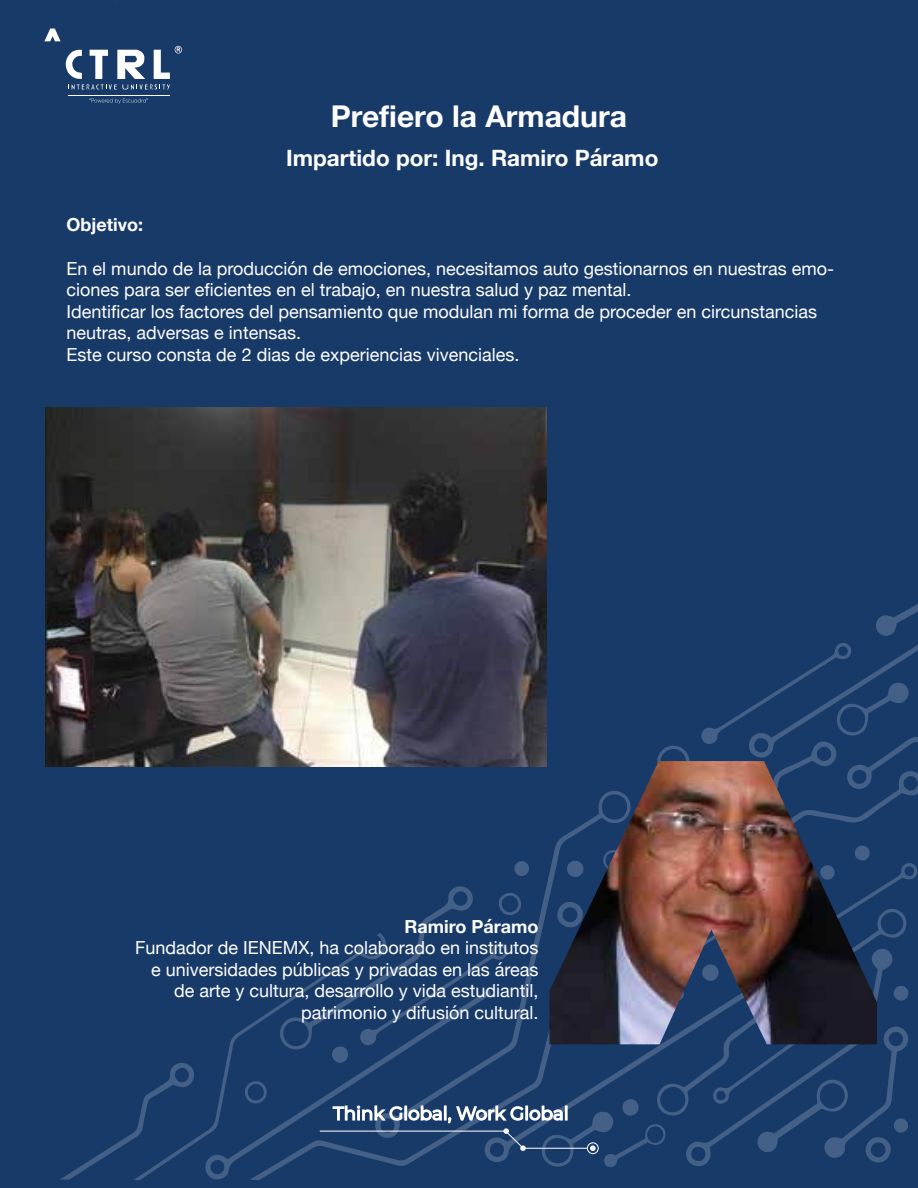
<style>
.page{position:relative;width:918px;height:1188px;background:#183a69}
.page>*{position:absolute;margin:0;border:0;box-sizing:border-box;transform-origin:0 0}
.t1{font:700 30px "Helvetica Neue";color:#fff}
.t2{font:700 22.5px "Helvetica Neue";color:#fff}
.t3{font:18px/21.6px "Helvetica Neue";color:#fff}
.t4{font:700 18px "Helvetica Neue";color:#fff}
</style>
<div class="page">
<svg style="left:876px;top:604px;width:42px;height:32px"></svg>
<svg style="left:204px;top:1006px;width:75px;height:174px"></svg>
<svg style="left:60px;top:1063px;width:134px;height:117px"></svg>
<svg style="left:243px;top:1080px;width:25px;height:25px"></svg>
<img style="left:45px;top:408px;width:502px;height:358px">
<svg style="left:89px;top:98px;width:59px;height:6px"></svg>
<hr style="left:68px;top:96px;width:102px;height:1px;background:#fff">
<svg style="left:44px;top:29px;width:138px;height:60px"></svg>
<svg style="left:278px;top:642px;width:640px;height:526px"></svg>
<h1 class="t1" style="left:331px;top:93px;width:298px">Prefiero la Armadura</h1>
<p class="t2" style="left:286px;top:140px;width:374px">Impartido por: Ing. Ramiro Páramo</p>
<p class="t4" style="left:67px;top:211px;width:78px">Objetivo:</p>
<p class="t3" style="left:67px;top:258px;width:769px">En el mundo de la producción de emociones, necesitamos auto gestionarnos en nuestras emo&shy;ciones para ser eficientes en el trabajo, en nuestra salud y paz mental.<br>Identificar los factores del pensamiento que modulan mi forma de proceder en circunstancias neutras, adversas e intensas.<br>Este curso consta de 2 dias de experiencias vivenciales.</p>
<p class="t4" style="left:404px;top:912px;width:135px">Ramiro Páramo</p>
<p class="t3" style="left:135px;top:938px;width:405px;text-align:right">Fundador de IENEMX, ha colaborado en institutos e universidades públicas y privadas en las áreas de arte y cultura, desarrollo y vida estudiantil, patrimonio y difusión cultural.</p>
</div>
